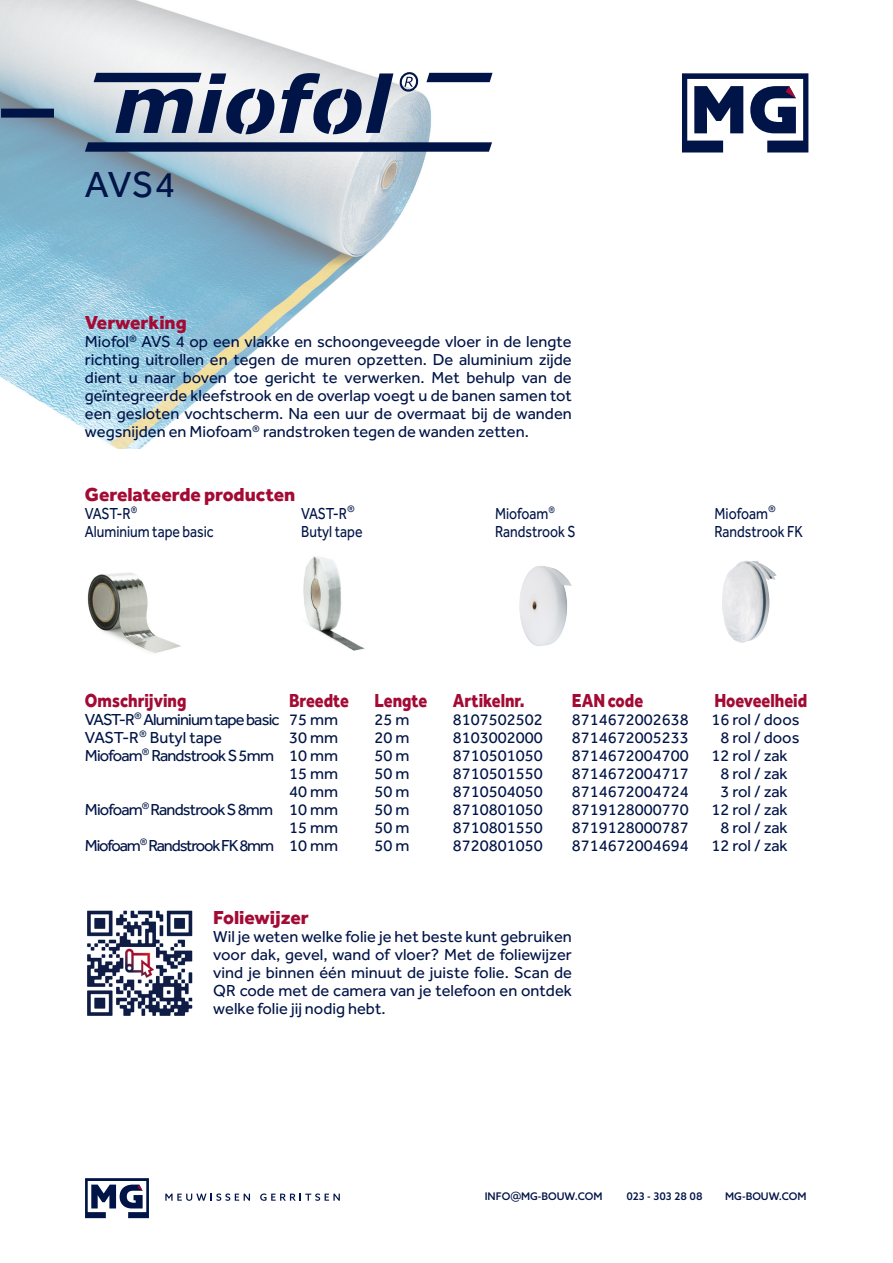
<style>
.page{position:relative;width:893px;height:1263px;background:#fff}
.page>*{position:absolute;margin:0;border:0;box-sizing:border-box;transform-origin:0 0}
.t1{font:37.5px "Effra";color:#001447}
.t2{font:800 19.5px "Effra";color:#a30a34;scale:.85 1}
.t3{font:800 19.5px "Effra";color:#a30a34}
.t4{font:16.5px/18px "Effra";color:#001447;text-align:justify}
.t5{font:16.5px/18px "Effra";color:#001447;scale:.85 1}
.t6{font:16.5px/18px "Effra";letter-spacing:-.05em;color:#001447}
.t7{font:16.5px/36px "Effra";letter-spacing:-.07em;color:#001447}
.t8{font:500 10.5px "Azo Sans";color:#001447}
.s1{font-size:13.5px}
</style>
<div class="page">
<img style="left:0;top:0;width:493px;height:449px">
<svg style="left:280px;top:73px;width:113px;height:61px"></svg>
<svg style="left:426px;top:73px;width:66px;height:9px"></svg>
<svg style="left:94px;top:73px;width:180px;height:61px"></svg>
<svg style="left:85px;top:142px;width:407px;height:10px;background:#0e2151"></svg>
<svg style="left:399px;top:72px;width:19px;height:20px"></svg>
<div style="left:1px;top:109px;width:53px;height:9px;background:#001447"></div>
<svg style="left:682px;top:73px;width:126px;height:79px"></svg>
<img style="left:87px;top:572px;width:94px;height:81px">
<img style="left:519px;top:566px;width:53px;height:80px">
<img style="left:303px;top:556px;width:62px;height:95px">
<img style="left:722px;top:561px;width:55px;height:82px">
<svg style="left:165px;top:1193px;width:85px;height:8px"></svg>
<svg style="left:260px;top:1193px;width:80px;height:8px"></svg>
<svg style="left:85px;top:1178px;width:64px;height:40px"></svg>
<img style="left:87px;top:910px;width:106px;height:106px">
<h1 class="t1" style="left:85px;top:171px;width:92px">AVS4</h1>
<p class="t3" style="left:85px;top:315px;width:103px">Verwerking</p>
<p class="t4" style="left:85px;top:334px;width:488px">Miofol<sup>®</sup> AVS 4 op een vlakke en schoongeveegde vloer in de lengte richting uitrollen en tegen de muren opzetten. De aluminium zijde dient u naar boven toe gericht te verwerken. Met behulp van de geïntegreerde kleefstrook en de overlap voegt u de banen samen tot een gesloten vochtscherm. Na een uur de overmaat bij de wanden wegsnijden en Miofoam<sup>®</sup> randstroken tegen de wanden zetten.</p>
<p class="t3" style="left:85px;top:487px;width:212px">Gerelateerde producten</p>
<p class="t5" style="left:301px;top:506px;width:74px">VAST-R<sup>®<br></sup>Butyl tape</p>
<p class="t5" style="left:715px;top:506px;width:106px">Miofoam<sup>®<br></sup>Randstrook FK</p>
<p class="t5" style="left:85px;top:506px;width:153px">VAST-R<sup>®<br></sup>Aluminium tape basic</p>
<p class="t5" style="left:495px;top:506px;width:96px">Miofoam<sup>®<br></sup>Randstrook S</p>
<p class="t2" style="left:85px;top:693px;width:121px">Omschrijving</p>
<p class="t2" style="left:289px;top:693px;width:72px">Breedte</p>
<p class="t2" style="left:374px;top:693px;width:64px">Lengte</p>
<p class="t2" style="left:453px;top:693px;width:86px">Artikelnr.</p>
<p class="t2" style="left:572px;top:693px;width:85px">EAN code</p>
<p class="t2" style="left:714px;top:693px;width:111px">Hoeveelheid</p>
<p class="t4" style="left:289px;top:712px;width:51px">75 mm 30 mm 10 mm 15 mm 40 mm 10 mm 15 mm 10 mm</p>
<p class="t4" style="left:374px;top:712px;width:36px">25 m 20 m 50 m 50 m 50 m 50 m 50 m 50 m</p>
<p class="t4" style="left:712px;top:712px;width:89px">16 rol / doos</p>
<p class="t6" style="left:85px;top:712px;width:196px">VAST-R<sup>®</sup> Aluminium tape basic<br>VAST-R<sup>®</sup> Butyl tape<br>Miofoam<sup>®</sup> Randstrook S 5mm</p>
<p class="t4" style="left:453px;top:712px;width:91px">8107502502<br>8103002000<br>8710501050<br>8710501550<br>8710504050<br>8710801050<br>8710801550<br>8720801050</p>
<p class="t4" style="left:572px;top:712px;width:118px">8714672002638<br>8714672005233<br>8714672004700<br>8714672004717<br>8714672004724<br>8719128000770<br>8719128000787<br>8714672004694</p>
<p class="t4" style="left:721px;top:730px;width:80px">8 rol / doos</p>
<p class="t4" style="left:712px;top:748px;width:78px">12 rol / zak</p>
<p class="t4" style="left:721px;top:766px;width:69px">8 rol / zak</p>
<p class="t4" style="left:721px;top:784px;width:69px">3 rol / zak</p>
<p class="t4" style="left:712px;top:802px;width:78px">12 rol / zak</p>
<p class="t4" style="left:721px;top:820px;width:69px">8 rol / zak</p>
<p class="t4" style="left:712px;top:838px;width:78px">12 rol / zak</p>
<p class="t7" style="left:85px;top:793px;width:191px">Miofoam<sup>®</sup> Randstrook S 8mm<br>Miofoam<sup>®</sup> Randstrook FK 8mm</p>
<p class="t3" style="left:213px;top:910px;width:97px">Foliewijzer</p>
<p class="t4" style="left:213px;top:927px;width:360px">Wil je weten welke folie je het beste kunt gebruiken voor dak, gevel, wand of vloer? Met de foliewijzer vind je binnen één minuut de juiste folie. Scan de QR code met de camera van je telefoon en ontdek welke folie jij nodig hebt.</p>
<p class="t8" style="left:485px;top:1193px;width:119px">INFO<span class="s1">@</span>MG-BOUW.COM</p>
<p class="t8" style="left:626px;top:1193px;width:78px">023 - 303 28 08</p>
<p class="t8" style="left:725px;top:1193px;width:83px">MG-BOUW.COM</p>
</div>
